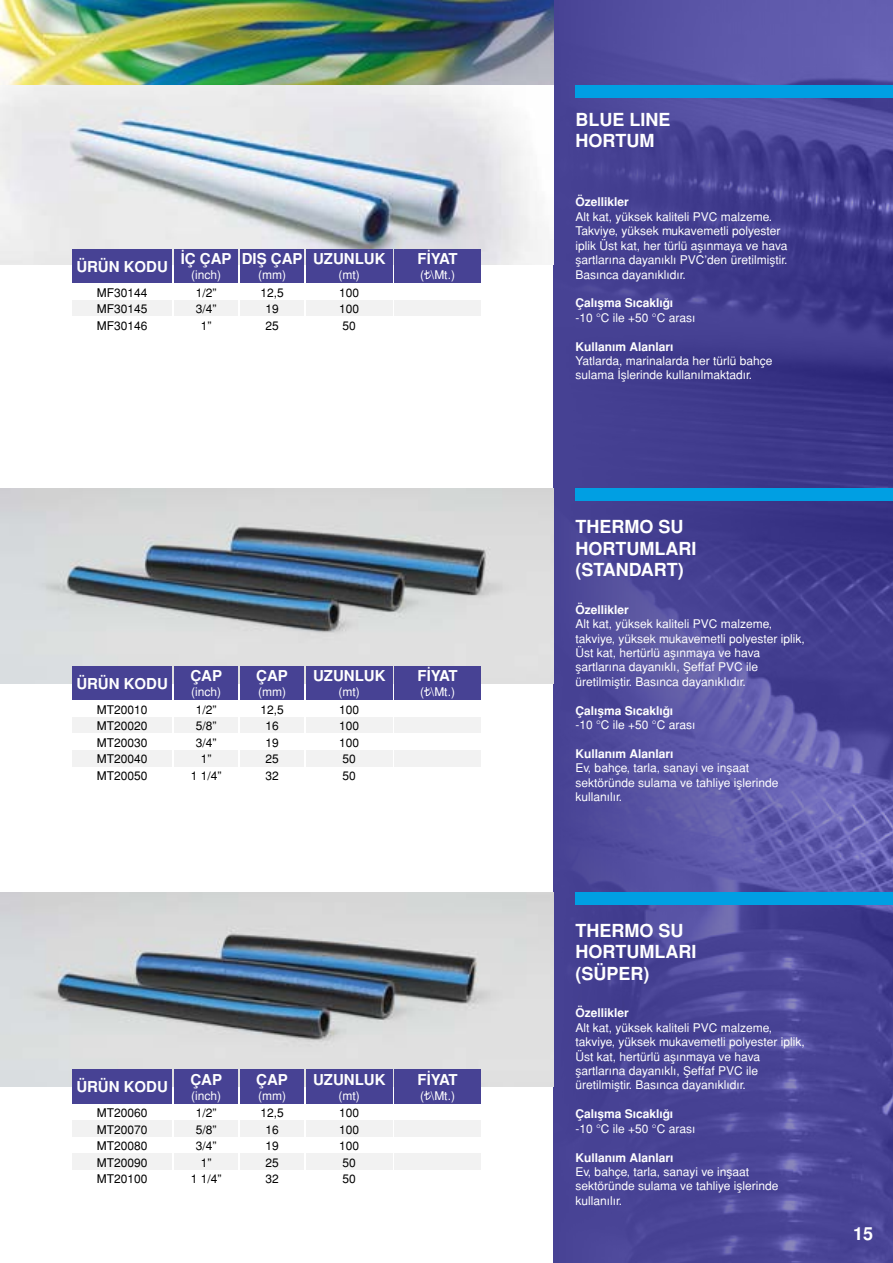
<style>
.page{position:relative;width:893px;height:1263px;background:#fff}
.page>*{position:absolute;margin:0;border:0;box-sizing:border-box;transform-origin:0 0}
.t1{font:700 18px/21.6px "Helvetica Tr";color:#fff}
.t2{font:700 15px "Helvetica Tr";color:#fff}
.t3{font:12px/14.4px "Helvetica Normal Tr";color:#fff}
.t4{font:12px/16.5px "Helvetica Normal Tr";color:#000;text-align:center}
.t5{font:700 12px "Helvetica Tr";color:#fff}
</style>
<div class="page">
<img style="left:553px;top:0;width:340px;height:1263px">
<img style="left:0;top:0;width:553px;height:85px">
<svg style="left:0;top:85px;width:542px;height:180px;fill:#e8e8eb"></svg>
<img style="left:0;top:489px;width:553px;height:194px">
<img style="left:0;top:892px;width:553px;height:195px">
<div style="left:72px;top:249px;width:100px;height:34px;background:#474294"></div>
<div style="left:174px;top:249px;width:64px;height:34px;background:#474294"></div>
<div style="left:240px;top:249px;width:64px;height:34px;background:#474294"></div>
<div style="left:306px;top:249px;width:86px;height:34px;background:#474294"></div>
<div style="left:72px;top:300px;width:100px;height:16px;background:#f2f2f2"></div>
<div style="left:174px;top:300px;width:64px;height:16px;background:#f2f2f2"></div>
<div style="left:240px;top:300px;width:64px;height:16px;background:#f2f2f2"></div>
<div style="left:306px;top:300px;width:86px;height:16px;background:#f2f2f2"></div>
<div style="left:394px;top:249px;width:87px;height:34px;background:#474294"></div>
<div style="left:394px;top:300px;width:87px;height:16px;background:#f2f2f2"></div>
<svg style="left:424px;top:270px;width:7px;height:9px"></svg>
<div style="left:72px;top:666px;width:100px;height:34px;background:#474294"></div>
<div style="left:174px;top:666px;width:64px;height:34px;background:#474294"></div>
<div style="left:240px;top:666px;width:64px;height:34px;background:#474294"></div>
<div style="left:306px;top:666px;width:86px;height:34px;background:#474294"></div>
<div style="left:72px;top:717px;width:100px;height:16px;background:#f2f2f2"></div>
<div style="left:72px;top:750px;width:100px;height:16px;background:#f2f2f2"></div>
<div style="left:174px;top:717px;width:64px;height:16px;background:#f2f2f2"></div>
<div style="left:174px;top:750px;width:64px;height:16px;background:#f2f2f2"></div>
<div style="left:240px;top:717px;width:64px;height:16px;background:#f2f2f2"></div>
<div style="left:240px;top:750px;width:64px;height:16px;background:#f2f2f2"></div>
<div style="left:306px;top:717px;width:86px;height:16px;background:#f2f2f2"></div>
<div style="left:306px;top:750px;width:86px;height:16px;background:#f2f2f2"></div>
<div style="left:394px;top:666px;width:87px;height:34px;background:#474294"></div>
<div style="left:394px;top:717px;width:87px;height:16px;background:#f2f2f2"></div>
<div style="left:394px;top:750px;width:87px;height:16px;background:#f2f2f2"></div>
<svg style="left:424px;top:687px;width:7px;height:9px"></svg>
<div style="left:72px;top:1069px;width:100px;height:35px;background:#474294"></div>
<div style="left:174px;top:1069px;width:64px;height:35px;background:#474294"></div>
<div style="left:240px;top:1069px;width:64px;height:35px;background:#474294"></div>
<div style="left:306px;top:1069px;width:86px;height:35px;background:#474294"></div>
<div style="left:72px;top:1121px;width:100px;height:16px;background:#f2f2f2"></div>
<div style="left:72px;top:1154px;width:100px;height:16px;background:#f2f2f2"></div>
<div style="left:174px;top:1121px;width:64px;height:16px;background:#f2f2f2"></div>
<div style="left:174px;top:1154px;width:64px;height:16px;background:#f2f2f2"></div>
<div style="left:240px;top:1121px;width:64px;height:16px;background:#f2f2f2"></div>
<div style="left:240px;top:1154px;width:64px;height:16px;background:#f2f2f2"></div>
<div style="left:306px;top:1121px;width:86px;height:16px;background:#f2f2f2"></div>
<div style="left:306px;top:1154px;width:86px;height:16px;background:#f2f2f2"></div>
<div style="left:394px;top:1069px;width:87px;height:35px;background:#474294"></div>
<div style="left:394px;top:1121px;width:87px;height:16px;background:#f2f2f2"></div>
<div style="left:394px;top:1154px;width:87px;height:16px;background:#f2f2f2"></div>
<svg style="left:424px;top:1091px;width:7px;height:9px"></svg>
<div style="left:575px;top:892px;width:318px;height:12px;background:#009fe3"></div>
<div style="left:575px;top:489px;width:318px;height:12px;background:#009fe3"></div>
<div style="left:575px;top:85px;width:318px;height:12px;background:#009fe3"></div>
<h1 class="t1" style="left:575px;top:109px;width:97px">BLUE LINE<br>HORTUM</h1>
<p class="t2" style="left:181px;top:250px;width:52px">İÇ ÇAP</p>
<p class="t3" style="left:191px;top:267px;width:31px">(inch)</p>
<p class="t2" style="left:242px;top:250px;width:62px">DIŞ ÇAP</p>
<p class="t3" style="left:258px;top:267px;width:29px">(mm)</p>
<p class="t2" style="left:313px;top:250px;width:74px">UZUNLUK</p>
<p class="t3" style="left:339px;top:267px;width:23px">(mt)</p>
<p class="t2" style="left:76px;top:257px;width:93px">ÜRÜN KODU</p>
<p class="t4" style="left:97px;top:284px;width:52px;text-align:justify">MF30144<br>MF30145<br>MF30146</p>
<p class="t4" style="left:196px;top:284px;width:22px">1/2”<br>3/4”<br>1”</p>
<p class="t4" style="left:260px;top:284px;width:25px">12,5<br>19<br>25</p>
<p class="t4" style="left:339px;top:284px;width:22px;text-align:justify">100<br>100<br>50</p>
<p class="t2" style="left:418px;top:250px;width:42px">FİYAT</p>
<p class="t3" style="left:420px;top:267px;width:36px">( \Mt.)</p>
<p class="t5" style="left:575px;top:195px;width:55px">Özellikler</p>
<p class="t3" style="left:575px;top:209px;width:214px">Alt kat, yüksek kaliteli PVC malzeme.<br>Takviye, yüksek mukavemetli polyester iplik Üst kat, her türlü aşınmaya ve hava şartlarına dayanıklı PVC’den üretilmiştir.<br>Basınca dayanıklıdır.</p>
<p class="t5" style="left:575px;top:296px;width:99px">Çalışma Sıcaklığı</p>
<p class="t3" style="left:575px;top:310px;width:121px">-10 °C ile +50 °C arası</p>
<p class="t5" style="left:575px;top:339px;width:99px">Kullanım Alanları</p>
<p class="t3" style="left:575px;top:353px;width:199px">Yatlarda, marinalarda her türlü bahçe sulama İşlerinde kullanılmaktadır.</p>
<h1 class="t1" style="left:575px;top:516px;width:122px">THERMO SU<br>HORTUMLARI (STANDART)</h1>
<p class="t2" style="left:190px;top:667px;width:33px">ÇAP</p>
<p class="t3" style="left:191px;top:684px;width:31px">(inch)</p>
<p class="t2" style="left:256px;top:667px;width:33px">ÇAP</p>
<p class="t3" style="left:258px;top:684px;width:29px">(mm)</p>
<p class="t2" style="left:313px;top:667px;width:74px">UZUNLUK</p>
<p class="t3" style="left:339px;top:684px;width:23px">(mt)</p>
<p class="t2" style="left:76px;top:674px;width:93px">ÜRÜN KODU</p>
<p class="t4" style="left:97px;top:701px;width:52px;text-align:justify">MT20010<br>MT20020<br>MT20030<br>MT20040<br>MT20050</p>
<p class="t4" style="left:191px;top:701px;width:32px">1/2”<br>5/8”<br>3/4”<br>1”<br>1 1/4”</p>
<p class="t4" style="left:260px;top:701px;width:25px">12,5<br>16<br>19<br>25<br>32</p>
<p class="t4" style="left:339px;top:701px;width:22px;text-align:left">100<br>100<br>100<br>50<br>50</p>
<p class="t2" style="left:418px;top:667px;width:42px">FİYAT</p>
<p class="t3" style="left:420px;top:684px;width:36px">( \Mt.)</p>
<p class="t5" style="left:575px;top:602px;width:55px">Özellikler</p>
<p class="t3" style="left:575px;top:617px;width:231px">Alt kat, yüksek kaliteli PVC malzeme, takviye, yüksek mukavemetli polyester iplik, Üst kat, hertürlü aşınmaya ve hava şartlarına dayanıklı, Şeffaf PVC ile üretilmiştir. Basınca dayanıklıdır.</p>
<p class="t5" style="left:575px;top:703px;width:99px">Çalışma Sıcaklığı</p>
<p class="t3" style="left:575px;top:717px;width:121px">-10 °C ile +50 °C arası</p>
<p class="t5" style="left:575px;top:746px;width:99px">Kullanım Alanları</p>
<p class="t3" style="left:575px;top:761px;width:204px">Ev, bahçe, tarla, sanayi ve inşaat sektöründe sulama ve tahliye işlerinde kullanılır.</p>
<h1 class="t1" style="left:575px;top:919px;width:122px">THERMO SU<br>HORTUMLARI (SÜPER)</h1>
<p class="t2" style="left:190px;top:1071px;width:33px">ÇAP</p>
<p class="t3" style="left:191px;top:1088px;width:31px">(inch)</p>
<p class="t2" style="left:256px;top:1071px;width:33px">ÇAP</p>
<p class="t3" style="left:258px;top:1088px;width:29px">(mm)</p>
<p class="t2" style="left:313px;top:1071px;width:74px">UZUNLUK</p>
<p class="t3" style="left:339px;top:1088px;width:23px">(mt)</p>
<p class="t2" style="left:76px;top:1078px;width:93px">ÜRÜN KODU</p>
<p class="t4" style="left:97px;top:1105px;width:52px;text-align:justify">MT20060<br>MT20070<br>MT20080<br>MT20090<br>MT20100</p>
<p class="t4" style="left:191px;top:1105px;width:32px">1/2”<br>5/8”<br>3/4”<br>1”<br>1 1/4”</p>
<p class="t4" style="left:260px;top:1105px;width:25px">12,5<br>16<br>19<br>25<br>32</p>
<p class="t4" style="left:339px;top:1105px;width:22px;text-align:left">100<br>100<br>100<br>50<br>50</p>
<p class="t2" style="left:418px;top:1071px;width:42px">FİYAT</p>
<p class="t3" style="left:420px;top:1088px;width:36px">( \Mt.)</p>
<p class="t5" style="left:575px;top:1006px;width:55px">Özellikler</p>
<p class="t3" style="left:575px;top:1020px;width:231px">Alt kat, yüksek kaliteli PVC malzeme, takviye, yüksek mukavemetli polyester iplik, Üst kat, hertürlü aşınmaya ve hava şartlarına dayanıklı, Şeffaf PVC ile üretilmiştir. Basınca dayanıklıdır.</p>
<p class="t5" style="left:575px;top:1107px;width:99px">Çalışma Sıcaklığı</p>
<p class="t3" style="left:575px;top:1121px;width:121px">-10 °C ile +50 °C arası</p>
<p class="t5" style="left:575px;top:1150px;width:99px">Kullanım Alanları</p>
<p class="t3" style="left:575px;top:1164px;width:204px">Ev, bahçe, tarla, sanayi ve inşaat sektöründe sulama ve tahliye işlerinde kullanılır.</p>
<h1 class="t1" style="left:853px;top:1222px;width:22px">15</h1>
</div>
